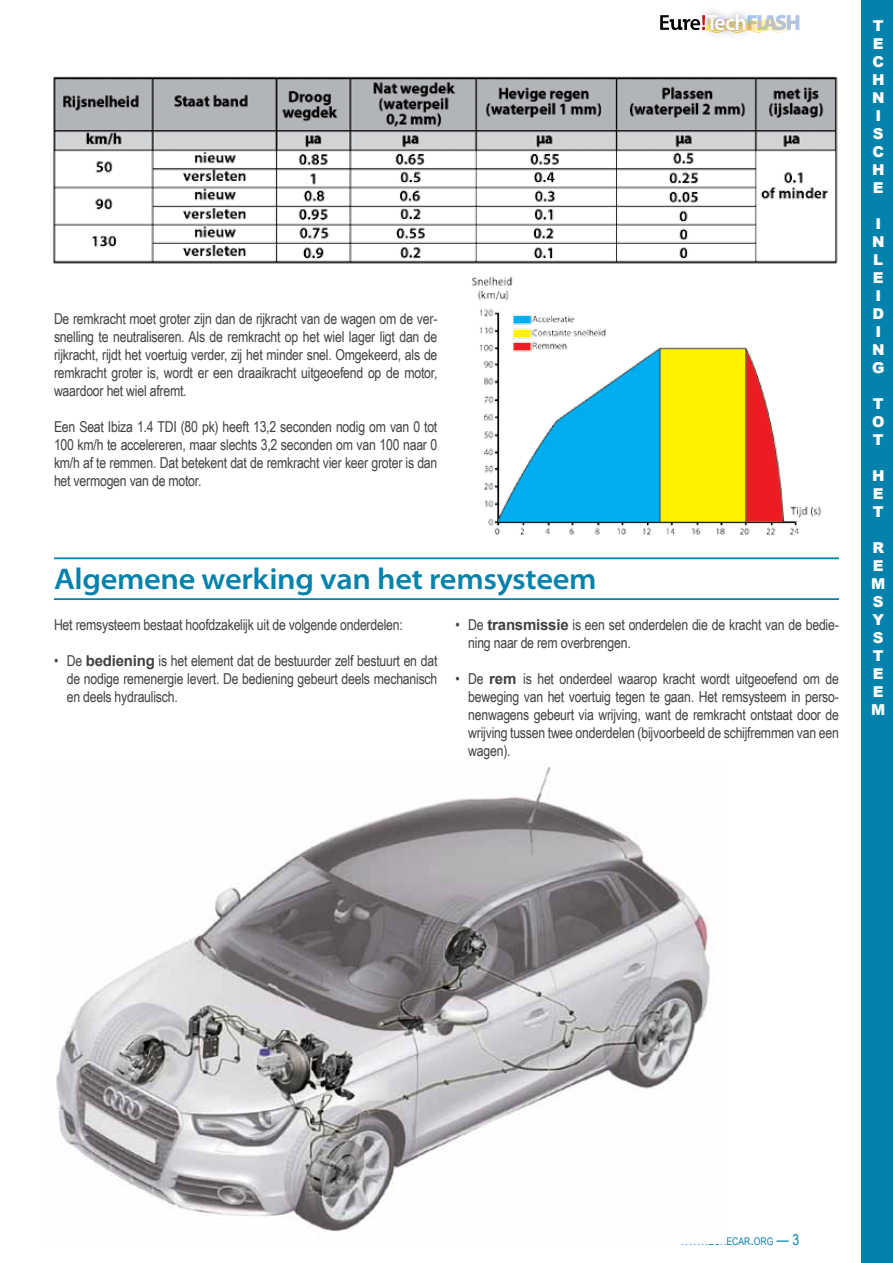
<style>
.page{position:relative;width:893px;height:1263px;background:#fff}
.page>*{position:absolute;margin:0;border:0;box-sizing:border-box;transform-origin:0 0}
.t1{font:600 semi-expanded 30px "Myriad Pro";letter-spacing:-.01em;color:#0482ab}
.t2{font:15px/18px "Arial Narrow";letter-spacing:-.015em;color:#414042;text-align:justify}
.t3{font:900 15px/18px "Arial";color:#fff;text-align:justify}
.t4{font:10.5px "Arial Narrow";color:#0482ab}
.s1{font-family:"Arial";font-weight:700}
.s2{font-size:15px}
</style>
<div class="page">
<svg style="left:660px;top:14px;width:139px;height:19px"></svg>
<div style="left:862px;top:0;width:31px;height:1263px;background:#0482ab"></div>
<hr style="left:54px;top:557px;width:785px;height:2px;background:#0482ab">
<hr style="left:54px;top:598px;width:785px;height:2px;background:#0482ab">
<img style="left:53px;top:76px;width:785px;height:188px">
<img style="left:472px;top:276px;width:349px;height:259px">
<img style="left:56px;top:766px;width:656px;height:466px">
<p class="t2" style="left:54px;top:309px;width:385px">De remkracht moet groter zijn dan de rijkracht van de wagen om de ver&shy;snelling te neutraliseren. Als de remkracht op het wiel lager ligt dan de rijkracht, rijdt het voertuig verder, zij het minder snel. Omgekeerd, als de remkracht groter is, wordt er een draaikracht uitgeoefend op de motor, waardoor het wiel afremt.</p>
<p class="t2" style="left:54px;top:417px;width:385px">Een Seat Ibiza 1.4 TDI (80 pk) heeft 13,2 seconden nodig om van 0 tot 100 km/h te accelereren, maar slechts 3,2 seconden om van 100 naar 0 km/h af te remmen. Dat betekent dat de remkracht vier keer groter is dan het vermogen van de motor.</p>
<h1 class="t1" style="left:54px;top:562px;width:544px">Algemene werking van het remsysteem</h1>
<p class="t2" style="left:54px;top:615px;width:350px">Het remsysteem bestaat hoofdzakelijk uit de volgende onderdelen:</p>
<p class="t2" style="left:67px;top:651px;width:372px;text-indent:-13px">• De <span class="s1">bediening</span> is het element dat de bestuurder zelf bestuurt en dat de nodige remenergie levert. De bediening gebeurt deels mechanisch en deels hydraulisch.</p>
<p class="t2" style="left:468px;top:615px;width:372px;text-indent:-13px">• De <span class="s1">transmissie</span> is een set onderdelen die de kracht van de bedie&shy;ning naar de rem overbrengen.</p>
<p class="t2" style="left:468px;top:669px;width:372px;text-indent:-13px">• De <span class="s1">rem</span> is het onderdeel waarop kracht wordt uitgeoefend om de beweging van het voertuig tegen te gaan. Het remsysteem in perso&shy;nenwagens gebeurt via wrijving, want de remkracht ontstaat door de wrijving tussen twee onderdelen (bijvoorbeeld de schijfremmen van een wagen).</p>
<p class="t3" style="left:872px;top:16px;width:14px;text-align:left">T<br>E<br>C<br>H<br>N<br>I<br>S<br>C<br>H<br>E</p>
<p class="t3" style="left:872px;top:214px;width:14px;text-align:left">I<br>N<br>L<br>E<br>I<br>D<br>I<br>N<br>G</p>
<p class="t3" style="left:872px;top:394px;width:14px">T O T</p>
<p class="t3" style="left:872px;top:466px;width:14px">H E T</p>
<p class="t3" style="left:871px;top:538px;width:16px">R E M S Y S T E E M</p>
<p class="t4" style="left:680px;top:1233px;width:120px">WWW<span class="s2">.</span>EURECAR<span class="s2">.</span>ORG <span class="s2">— 3</span></p>
</div>
